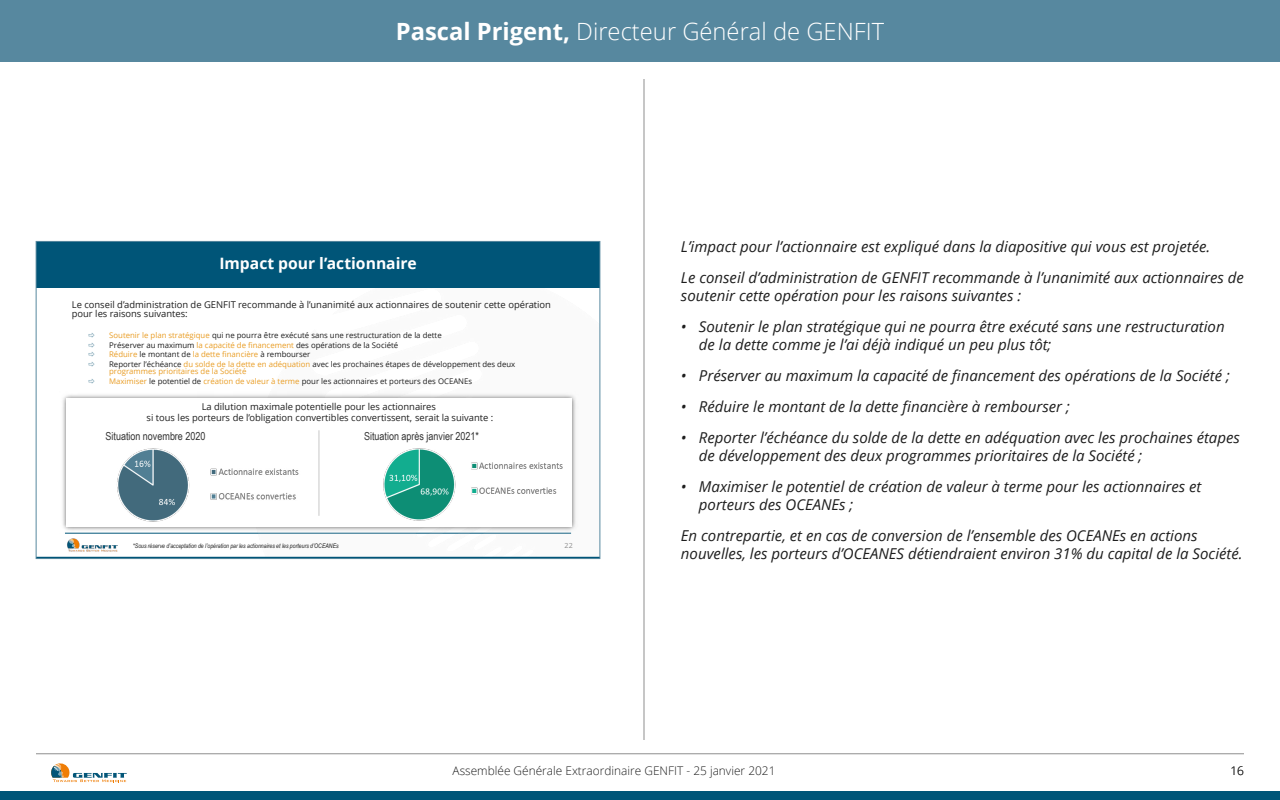
<style>
.page{position:relative;width:1280px;height:800px;background:#fff}
.page>*{position:absolute;margin:0;border:0;box-sizing:border-box;transform-origin:0 0}
.t1{font:300 23.8px "Open Sans";color:#fff}
.t2{font:700 15.7px "Open Sans";color:#fff}
.t3{font:italic 15px/18px "Open Sans";color:#1e1e1e}
.t4{font:300 11.9px "Open Sans";color:#1e1e1e}
.t5{font:11px "Arial Narrow";color:#343434}
.t6{font:9.4px/11.3px "Open Sans";color:#1e1e1e;text-align:center}
.t7{font:7.8px/9.4px "Open Sans";color:#1e1e1e}
.t8{font:7.8px/9.4px "Open Sans";color:#e99d25}
.t9{font:7px "Open Sans";color:#8b8b8b}
.t10{font:italic 6.3px "Arial Narrow";letter-spacing:.005em;color:#1e1e1e}
.s1{font-weight:700}
.s2{color:#e99d25}
.s3{color:#1e1e1e}
</style>
<div class="page">
<svg style="left:51px;top:763px;width:76px;height:19px"></svg>
<div style="left:0;top:0;width:1280px;height:62px;background:#57889f"></div>
<div style="left:0;top:791px;width:1280px;height:9px;background:#005578"></div>
<hr style="left:36px;top:754px;width:1208px;height:1px;background:#1a1a1a">
<hr style="left:644px;top:79px;width:1px;height:661px;background:#1a1a1a">
<img style="left:58px;top:533px;width:69px;height:24px">
<div style="left:36px;top:241px;width:564px;height:47px;background:#005578"></div>
<img style="left:62px;top:394px;width:514px;height:139px">
<img style="left:134px;top:394px;width:372px;height:4px">
<div style="left:66px;top:398px;width:506px;height:129px;background:#fff"></div>
<img style="left:334px;top:448px;width:238px;height:86px">
<img style="left:66px;top:448px;width:238px;height:87px">
<hr style="left:319px;top:430px;width:1px;height:86px;background:#c7c7c7">
<h1 class="t1" style="left:396px;top:15px;width:490px"><span class="s1">Pascal Prigent,</span> Directeur Général de GENFIT</h1>
<p class="t2" style="left:219px;top:253px;width:199px">Impact pour l’actionnaire</p>
<p class="t6" style="left:72px;top:300px;width:481px;line-height:9px;text-align:left">Le conseil d’administration de GENFIT recommande à l’unanimité aux actionnaires de soutenir cette opération pour les raisons suivantes:</p>
<p class="t7" style="left:109px;top:331px;width:408px"><span class="s2">Soutenir le plan stratégique</span> qui ne pourra être exécuté sans une restructuration de la dette<br>Préserver au maximum <span class="s2">la capacité de financement</span> des opérations de la Société<br><span class="s2">Réduire</span> le montant de <span class="s2">la dette financière</span> à rembourser<br>Reporter l’échéance <span class="s2">du solde de la dette en adéquation</span> avec les prochaines étapes de développement des deux</p>
<p class="t8" style="left:109px;top:366px;width:365px">programmes prioritaires de la Société<br>Maximiser <span class="s3">le potentiel de</span> création de valeur à terme <span class="s3">pour les actionnaires et porteurs des OCEANEs</span></p>
<p class="t6" style="left:147px;top:401px;width:348px">La dilution maximale potentielle pour les actionnaires<br>si tous les porteurs de l’obligation convertibles convertissent, serait la suivante :</p>
<p class="t5" style="left:106px;top:428px;width:101px">Situation novembre 2020</p>
<p class="t5" style="left:364px;top:428px;width:116px">Situation après janvier 2021*</p>
<p class="t10" style="left:133px;top:541px;width:207px">*Sous réserve d’acceptation de l’opération par les actionnaires et les porteurs d’OCEANEs</p>
<p class="t9" style="left:565px;top:541px;width:10px">22</p>
<p class="t3" style="left:681px;top:231px;width:565px;line-height:31px">L’impact pour l’actionnaire est expliqué dans la diapositive qui vous est projetée.<br>Le conseil d’administration de GENFIT recommande à l’unanimité aux actionnaires de</p>
<p class="t3" style="left:681px;top:286px;width:342px">soutenir cette opération pour les raisons suivantes :</p>
<p class="t3" style="left:699px;top:317px;width:527px;text-indent:-18px">• Soutenir le plan stratégique qui ne pourra être exécuté sans une restructuration de la dette comme je l’ai déjà indiqué un peu plus tôt;</p>
<p class="t3" style="left:681px;top:366px;width:550px">• Préserver au maximum la capacité de financement des opérations de la Société ;</p>
<p class="t3" style="left:681px;top:397px;width:390px">• Réduire le montant de la dette financière à rembourser ;</p>
<p class="t3" style="left:699px;top:428px;width:542px;text-indent:-18px">• Reporter l’échéance du solde de la dette en adéquation avec les prochaines étapes de développement des deux programmes prioritaires de la Société ;</p>
<p class="t3" style="left:699px;top:477px;width:504px;text-indent:-18px">• Maximiser le potentiel de création de valeur à terme pour les actionnaires et porteurs des OCEANEs ;</p>
<p class="t3" style="left:681px;top:526px;width:563px">En contrepartie, et en cas de conversion de l’ensemble des OCEANEs en actions nouvelles, les porteurs d’OCEANES détiendraient environ 31% du capital de la Société.</p>
<p class="t4" style="left:453px;top:763px;width:324px">Assemblée Générale Extraordinaire GENFIT - 25 janvier 2021</p>
<p class="t4" style="left:1230px;top:763px;width:15px">16</p>
</div>
